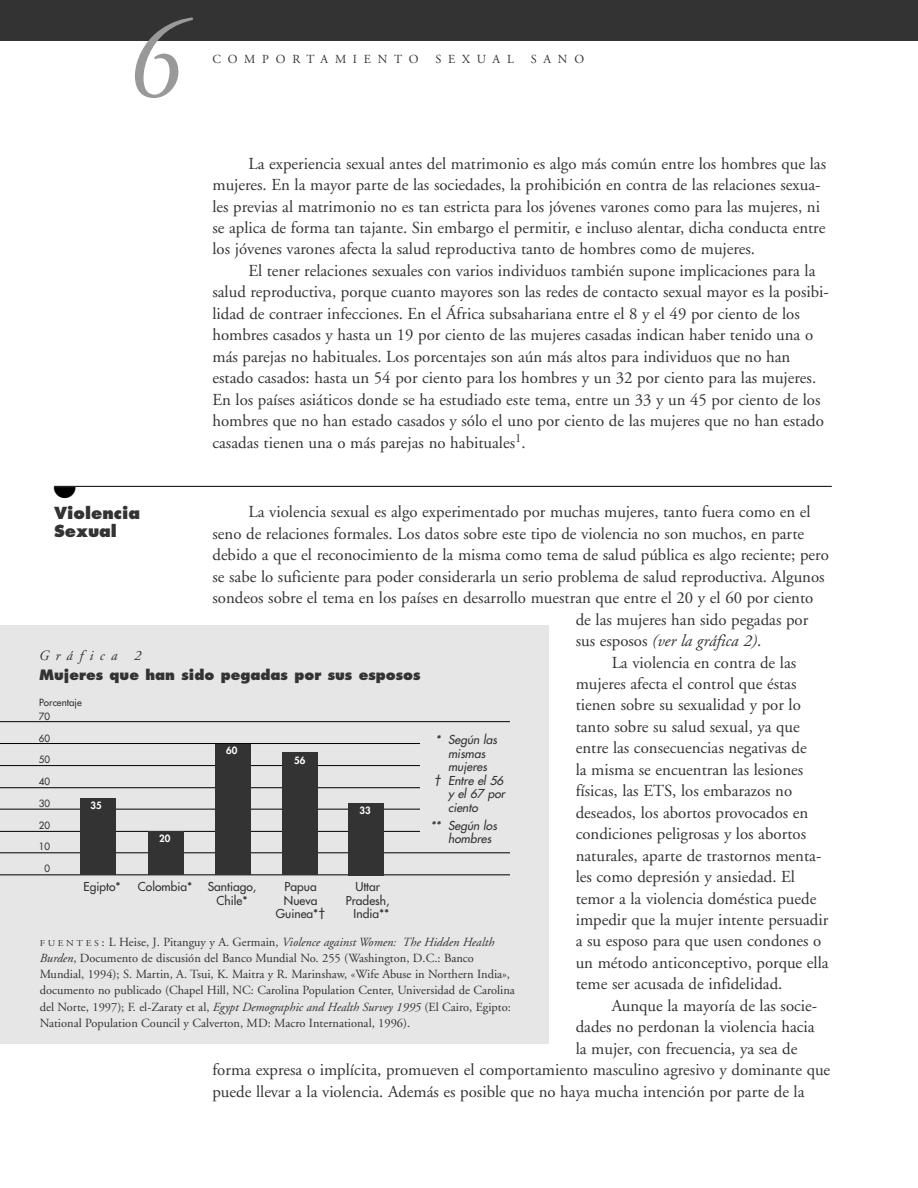
<style>
.page{position:relative;width:918px;height:1188px;background:#fff}
.page>*{position:absolute;margin:0;border:0;box-sizing:border-box;transform-origin:0 0}
.t1{font:italic 114px "Adobe Garamond";color:#999;scale:.9 1}
.t2{font:16.8px/21.5px "Adobe Garamond";color:#333}
.t3{font:italic 16.8px "Adobe Garamond";color:#333}
.t4{font:800 16.2px/18px "Futura";color:#333}
.t5{font:italic 14.25px "Adobe Garamond";letter-spacing:.45em;color:#333}
.t6{font:800 13.95px "Futura";color:#333}
.t7{font:12.45px/16.2px "Adobe Garamond";color:#333}
.t8{font:12.3px "Adobe Garamond";letter-spacing:.55em;color:#333}
.t9{font:12px "Futura";color:#333}
.t10{font:italic 12px/13.5px "Futura";color:#333}
.t11{font:9.75px "Futura";color:#333}
.t12{font:800 9.75px "Futura";color:#fff}
.s1{font-style:normal}
.s2{font-size:9px}
.s3{font-size:12px}
.s4{font-style:italic}
</style>
<div class="page">
<div style="left:0;top:0;width:918px;height:40px;background:#333"></div>
<hr style="left:54px;top:486px;width:778px;height:1px;background:#000">
<div style="left:0;top:625px;width:549px;height:418px;background:#e6e6e6"></div>
<hr style="left:0;top:743px;width:507px;height:1px;background:#000">
<hr style="left:0;top:721px;width:510px;height:1px;background:#000">
<hr style="left:0;top:787px;width:507px;height:1px;background:#000">
<hr style="left:0;top:831px;width:510px;height:1px;background:#000">
<hr style="left:0;top:853px;width:510px;height:1px;background:#000">
<hr style="left:0;top:809px;width:510px;height:1px;background:#000">
<hr style="left:0;top:765px;width:507px;height:1px;background:#000">
<hr style="left:0;top:875px;width:510px;height:1px;background:#000">
<div style="left:80px;top:798px;width:36px;height:77px;background:#333"></div>
<div style="left:148px;top:831px;width:36px;height:44px;background:#333"></div>
<div style="left:215px;top:744px;width:36px;height:131px;background:#333"></div>
<div style="left:282px;top:752px;width:36px;height:123px;background:#333"></div>
<div style="left:348px;top:803px;width:36px;height:72px;background:#333"></div>
<div style="left:421px;top:730px;width:90px;height:120px;background:#e6e6e6"></div>
<h1 class="t1" style="left:128px;top:14px;width:59px">6</h1>
<p class="t8" style="left:212px;top:54px;width:208px">COMPORTAMIENTO</p>
<p class="t8" style="left:435px;top:54px;width:80px">SEXUAL</p>
<p class="t8" style="left:531px;top:54px;width:55px">SANO</p>
<p class="t2" style="left:212px;top:154px;width:615px;text-indent:36px">La experiencia sexual antes del matrimonio es algo más común entre los hombres que las mujeres. En la mayor parte de las sociedades, la prohibición en contra de las relaciones sexua&shy;les previas al matrimonio no es tan estricta para los jóvenes varones como para las mujeres, ni se aplica de forma tan tajante. Sin embargo el permitir, e incluso alentar, dicha conducta entre los jóvenes varones afecta la salud reproductiva tanto de hombres como de mujeres.</p>
<p class="t2" style="left:212px;top:261px;width:618px;text-indent:36px">El tener relaciones sexuales con varios individuos también supone implicaciones para la salud reproductiva, porque cuanto mayores son las redes de contacto sexual mayor es la posibi&shy;lidad de contraer infecciones. En el África subsahariana entre el 8 y el 49 por ciento de los hombres casados y hasta un 19 por ciento de las mujeres casadas indican haber tenido una o más parejas no habituales. Los porcentajes son aún más altos para individuos que no han estado casados: hasta un 54 por ciento para los hombres y un 32 por ciento para las mujeres.<br>En los países asiáticos donde se ha estudiado este tema, entre un 33 y un 45 por ciento de los hombres que no han estado casados y sólo el uno por ciento de las mujeres que no han estado casadas tienen una o más parejas no habituales<sup>1</sup>.</p>
<p class="t2" style="left:248px;top:503px;width:564px">La violencia sexual es algo experimentado por muchas mujeres, tanto fuera como en el</p>
<p class="t2" style="left:212px;top:524px;width:593px">seno de relaciones formales. Los datos sobre este tipo de violencia no son muchos, en parte</p>
<p class="t2" style="left:212px;top:546px;width:618px">debido a que el reconocimiento de la misma como tema de salud pública es algo reciente; pero</p>
<p class="t2" style="left:212px;top:567px;width:614px">se sabe lo suficiente para poder considerarla un serio problema de salud reproductiva. Algunos</p>
<p class="t2" style="left:212px;top:589px;width:603px">sondeos sobre el tema en los países en desarrollo muestran que entre el 20 y el 60 por ciento</p>
<p class="t2" style="left:576px;top:610px;width:234px">de las mujeres han sido pegadas por</p>
<p class="t3" style="left:576px;top:634px;width:187px"><span class="s1">sus esposos</span> (ver la gráfica 2)<span class="s1">.</span></p>
<p class="t2" style="left:612px;top:653px;width:186px">La violencia en contra de las</p>
<p class="t2" style="left:576px;top:675px;width:222px">mujeres afecta el control que éstas</p>
<p class="t2" style="left:576px;top:696px;width:227px">tienen sobre su sexualidad y por lo</p>
<p class="t2" style="left:576px;top:717px;width:226px">tanto sobre su salud sexual, ya que</p>
<p class="t2" style="left:576px;top:739px;width:233px">entre las consecuencias negativas de</p>
<p class="t2" style="left:576px;top:760px;width:229px">la misma se encuentran las lesiones</p>
<p class="t2" style="left:576px;top:782px;width:218px">físicas, las ETS, los embarazos no</p>
<p class="t2" style="left:576px;top:803px;width:234px">deseados, los abortos provocados en</p>
<p class="t2" style="left:576px;top:825px;width:232px">condiciones peligrosas y los abortos</p>
<p class="t2" style="left:576px;top:846px;width:247px">naturales, aparte de trastornos menta-</p>
<p class="t2" style="left:576px;top:868px;width:221px">les como depresión y ansiedad. El</p>
<p class="t2" style="left:576px;top:889px;width:242px">temor a la violencia doméstica puede</p>
<p class="t2" style="left:576px;top:910px;width:254px">impedir que la mujer intente persuadir</p>
<p class="t2" style="left:576px;top:932px;width:247px">a su esposo para que usen condones o</p>
<p class="t2" style="left:576px;top:953px;width:254px">un método anticonceptivo, porque ella</p>
<p class="t2" style="left:576px;top:975px;width:208px">teme ser acusada de infidelidad.</p>
<p class="t2" style="left:612px;top:996px;width:207px">Aunque la mayoría de las socie-</p>
<p class="t2" style="left:576px;top:1018px;width:241px">dades no perdonan la violencia hacia</p>
<p class="t2" style="left:576px;top:1039px;width:223px">la mujer, con frecuencia, ya sea de</p>
<p class="t2" style="left:212px;top:1061px;width:619px">forma expresa o implícita, promueven el comportamiento masculino agresivo y dominante que</p>
<p class="t2" style="left:212px;top:1082px;width:594px">puede llevar a la violencia. Además es posible que no haya mucha intención por parte de la</p>
<p class="t4" style="left:54px;top:506px;width:88px">Violencia<br>Sexual</p>
<p class="t5" style="left:39px;top:649px;width:104px">Gráfica 2</p>
<p class="t6" style="left:39px;top:668px;width:383px">Mujeres que han sido pegadas por sus esposos</p>
<p class="t11" style="left:39px;top:697px;width:44px">Porcentaje</p>
<p class="t11" style="left:39px;top:711px;width:13px">70</p>
<p class="t11" style="left:39px;top:733px;width:13px">60</p>
<p class="t11" style="left:39px;top:755px;width:13px">50</p>
<p class="t11" style="left:39px;top:777px;width:13px">40</p>
<p class="t11" style="left:39px;top:798px;width:13px">30</p>
<p class="t11" style="left:39px;top:820px;width:13px">20</p>
<p class="t11" style="left:39px;top:842px;width:13px">10</p>
<p class="t11" style="left:44px;top:864px;width:7px">0</p>
<p class="t10" style="left:436px;top:734px;width:63px">* Según las</p>
<p class="t10" style="left:448px;top:747px;width:39px">mismas</p>
<p class="t10" style="left:448px;top:761px;width:40px">mujeres</p>
<p class="t10" style="left:434px;top:774px;width:71px">† Entre el 56</p>
<p class="t10" style="left:448px;top:788px;width:58px">y el 67 por</p>
<p class="t10" style="left:448px;top:801px;width:31px">ciento</p>
<p class="t10" style="left:448px;top:819px;width:50px;text-indent:-18px">** Según los hombres</p>
<p class="t12" style="left:226px;top:746px;width:13px">60</p>
<p class="t12" style="left:294px;top:756px;width:13px">56</p>
<p class="t12" style="left:91px;top:800px;width:13px">35</p>
<p class="t12" style="left:360px;top:806px;width:13px">33</p>
<p class="t12" style="left:159px;top:834px;width:13px">20</p>
<p class="t9" style="left:84px;top:881px;width:39px">Egipto*</p>
<p class="t9" style="left:138px;top:881px;width:56px">Colombia*</p>
<p class="t9" style="left:208px;top:881px;width:50px">Santiago,</p>
<p class="t9" style="left:285px;top:881px;width:34px">Papua</p>
<p class="t9" style="left:355px;top:881px;width:26px">Uttar</p>
<p class="t9" style="left:217px;top:894px;width:32px">Chile*</p>
<p class="t9" style="left:284px;top:894px;width:35px">Nueva</p>
<p class="t9" style="left:346px;top:894px;width:45px">Pradesh,</p>
<p class="t9" style="left:276px;top:908px;width:51px">Guinea*†</p>
<p class="t9" style="left:354px;top:908px;width:37px">India**</p>
<p class="t7" style="left:40px;top:935px;width:477px"><span class="s2">F U E N T E S</span> <span class="s3">:</span> L Heise, J. Pitanguy y A. Germain, <span class="s4">Violence against Women: The Hidden Health Burden</span>, Documento de discusión del Banco Mundial No. 255 (Washington, D.C.: Banco Mundial, 1994); S. Martin, A. Tsui, K. Maitra y R. Marinshaw, «Wife Abuse in Northern India», documento no publicado (Chapel Hill, NC: Carolina Population Center, Universidad de Carolina del Norte, 1997); F. el-Zaraty et al, <span class="s4">Egypt Demographic and Health Survey 1995</span> (El Cairo, Egipto:<br>National Population Council y Calverton, MD: Macro International, 1996).</p>
</div>
